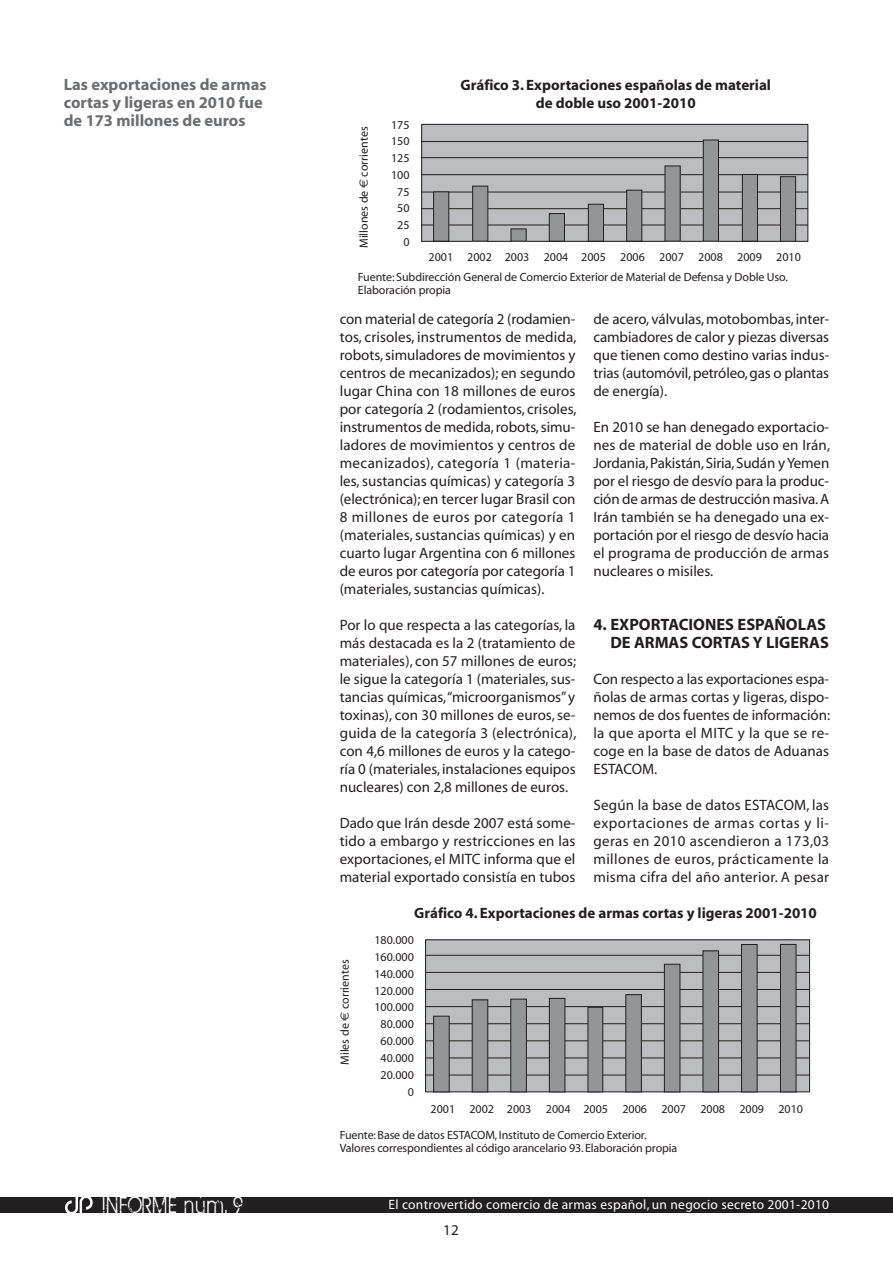
<style>
.page{position:relative;width:893px;height:1263px;background:#fff}
.page>*{position:absolute;margin:0;border:0;box-sizing:border-box;transform-origin:0 0}
.t1{font:25.2px "BIRTHOFAHERO";letter-spacing:.1em;color:#fff;scale:.83 1}
.t2{font:700 16.5px/18px "Myriad";color:#6c6d70}
.t3{font:700 16.5px "Myriad";color:#231f20}
.t4{font:15px/18px "Myriad";color:#231f20;text-align:justify}
.t5{font:700 15px/18px "Myriad";color:#231f20;text-align:center}
.t6{font:13.5px "Myriad";letter-spacing:.02em;color:#fff}
.t7{font:12px/16.8px "Myriad";color:#231f20}
.s1{font-family:"Euro Sans"}
</style>
<div class="page">
<div style="left:0;top:1197px;width:893px;height:16px;background:#231f20"></div>
<svg style="left:65px;top:1197px;width:28px;height:16px"></svg>
<div style="left:426px;top:940px;width:384px;height:152px;background:#bcbdc0"></div>
<div style="left:425px;top:939px;width:385px;height:153px;border:1px solid #231f20"></div>
<hr style="left:425px;top:955px;width:385px;height:1px;background:#231f20">
<hr style="left:425px;top:972px;width:385px;height:1px;background:#231f20">
<hr style="left:425px;top:989px;width:385px;height:1px;background:#231f20">
<hr style="left:425px;top:1006px;width:385px;height:1px;background:#231f20">
<hr style="left:425px;top:1023px;width:385px;height:1px;background:#231f20">
<hr style="left:425px;top:1040px;width:385px;height:1px;background:#231f20">
<hr style="left:425px;top:1057px;width:385px;height:1px;background:#231f20">
<hr style="left:425px;top:1075px;width:385px;height:1px;background:#231f20">
<div style="left:434px;top:1016px;width:15px;height:76px;background:#939598"></div>
<div style="left:433px;top:1016px;width:17px;height:76px;border:1px solid #231f20"></div>
<div style="left:472px;top:1000px;width:16px;height:92px;background:#939598"></div>
<div style="left:472px;top:999px;width:16px;height:93px;border:1px solid #231f20"></div>
<div style="left:511px;top:999px;width:15px;height:93px;background:#939598"></div>
<div style="left:510px;top:999px;width:17px;height:93px;border:1px solid #231f20"></div>
<div style="left:549px;top:998px;width:16px;height:94px;background:#939598"></div>
<div style="left:549px;top:998px;width:16px;height:94px;border:1px solid #231f20"></div>
<div style="left:588px;top:1007px;width:15px;height:85px;background:#939598"></div>
<div style="left:588px;top:1007px;width:15px;height:85px;border:1px solid #231f20"></div>
<div style="left:626px;top:995px;width:15px;height:97px;background:#939598"></div>
<div style="left:625px;top:994px;width:17px;height:98px;border:1px solid #231f20"></div>
<div style="left:664px;top:964px;width:16px;height:128px;background:#939598"></div>
<div style="left:664px;top:964px;width:16px;height:128px;border:1px solid #231f20"></div>
<div style="left:703px;top:951px;width:15px;height:141px;background:#939598"></div>
<div style="left:703px;top:950px;width:16px;height:142px;border:1px solid #231f20"></div>
<div style="left:741px;top:944px;width:16px;height:148px;background:#939598"></div>
<div style="left:741px;top:944px;width:16px;height:148px;border:1px solid #231f20"></div>
<div style="left:421px;top:124px;width:386px;height:118px;background:#bcbdc0"></div>
<hr style="left:421px;top:141px;width:387px;height:1px;background:#231f20">
<hr style="left:421px;top:157px;width:387px;height:1px;background:#231f20">
<hr style="left:421px;top:174px;width:387px;height:1px;background:#231f20">
<hr style="left:421px;top:192px;width:387px;height:1px;background:#231f20">
<hr style="left:421px;top:208px;width:387px;height:1px;background:#231f20">
<hr style="left:421px;top:225px;width:387px;height:1px;background:#231f20">
<div style="left:421px;top:124px;width:387px;height:118px;border:1px solid #231f20"></div>
<div style="left:434px;top:192px;width:15px;height:49px;background:#939598"></div>
<div style="left:433px;top:191px;width:16px;height:50px;border:1px solid #231f20"></div>
<div style="left:473px;top:186px;width:15px;height:55px;background:#939598"></div>
<div style="left:472px;top:186px;width:16px;height:55px;border:1px solid #231f20"></div>
<div style="left:511px;top:229px;width:15px;height:12px;background:#939598"></div>
<div style="left:549px;top:214px;width:15px;height:27px;background:#939598"></div>
<div style="left:549px;top:213px;width:16px;height:28px;border:1px solid #231f20"></div>
<div style="left:588px;top:204px;width:15px;height:37px;background:#939598"></div>
<div style="left:588px;top:204px;width:16px;height:37px;border:1px solid #231f20"></div>
<div style="left:627px;top:190px;width:15px;height:51px;background:#939598"></div>
<div style="left:626px;top:190px;width:16px;height:51px;border:1px solid #231f20"></div>
<div style="left:665px;top:166px;width:15px;height:75px;background:#939598"></div>
<div style="left:703px;top:140px;width:15px;height:101px;background:#939598"></div>
<div style="left:703px;top:140px;width:16px;height:101px;border:1px solid #231f20"></div>
<div style="left:742px;top:174px;width:15px;height:67px;background:#939598"></div>
<div style="left:742px;top:174px;width:16px;height:67px;border:1px solid #231f20"></div>
<div style="left:780px;top:177px;width:16px;height:64px;background:#939598"></div>
<div style="left:780px;top:176px;width:16px;height:66px;border:1px solid #231f20"></div>
<div style="left:780px;top:944px;width:16px;height:148px;background:#939598"></div>
<div style="left:780px;top:944px;width:16px;height:148px;border:1px solid #231f20"></div>
<p class="t2" style="left:64px;top:76px;width:204px">Las exportaciones de armas cortas y ligeras en 2010 fue de 173 millones de euros</p>
<p class="t7" style="left:356px;top:248px;width:123px;rotate:-90deg">Millones de <span class="s1">E</span> corrientes</p>
<p class="t7" style="left:391px;top:117px;width:20px;text-align:center">175<br>150<br>125<br>100<br>75<br>50<br>25</p>
<p class="t7" style="left:403px;top:234px;width:8px">0</p>
<p class="t5" style="left:460px;top:76px;width:312px">Gráfico 3. Exportaciones españolas de material de doble uso 2001-2010</p>
<p class="t7" style="left:429px;top:249px;width:374px">2001 2002 2003 2004 2005 2006 2007 2008 2009 2010</p>
<p class="t7" style="left:358px;top:271px;width:432px;line-height:13.5px">Fuente: Subdirección General de Comercio Exterior de Material de Defensa y Doble Uso.<br>Elaboración propia</p>
<p class="t4" style="left:340px;top:311px;width:238px">con material de categoría 2 (rodamien&shy;tos, crisoles, instrumentos de medida, robots, simuladores de movimientos y centros de mecanizados); en segundo lugar China con 18 millones de euros por categoría 2 (rodamientos, crisoles, instrumentos de medida, robots, simu&shy;ladores de movimientos y centros de mecanizados), categoría 1 (materia&shy;les, sustancias químicas) y categoría 3 (electrónica); en tercer lugar Brasil con 8 millones de euros por categoría 1 (materiales, sustancias químicas) y en cuarto lugar Argentina con 6 millones de euros por categoría por categoría 1 (materiales, sustancias químicas).</p>
<p class="t4" style="left:340px;top:617px;width:238px">Por lo que respecta a las categorías, la más destacada es la 2 (tratamiento de materiales), con 57 millones de euros; le sigue la categoría 1 (materiales, sus&shy;tancias químicas, “microorganismos” y toxinas), con 30 millones de euros, se&shy;guida de la categoría 3 (electrónica), con 4,6 millones de euros y la catego&shy;ría 0 (materiales, instalaciones equipos nucleares) con 2,8 millones de euros.</p>
<p class="t4" style="left:340px;top:815px;width:237px">Dado que Irán desde 2007 está some&shy;tido a embargo y restricciones en las exportaciones, el MITC informa que el material exportado consistía en tubos</p>
<p class="t4" style="left:593px;top:311px;width:237px">de acero, válvulas, motobombas, inter&shy;cambiadores de calor y piezas diversas que tienen como destino varias indus&shy;trias (automóvil, petróleo, gas o plantas de energía).</p>
<p class="t4" style="left:593px;top:419px;width:238px">En 2010 se han denegado exportacio&shy;nes de material de doble uso en Irán, Jordania, Pakistán, Siria, Sudán y Yemen por el riesgo de desvío para la produc&shy;ción de armas de destrucción masiva. A Irán también se ha denegado una ex&shy;portación por el riesgo de desvío hacia el programa de producción de armas nucleares o misiles.</p>
<p class="t3" style="left:593px;top:616px;width:47px">4. EXPORTACION</p>
<p class="t3" style="left:716px;top:616px;width:41px">ES ESPAÑOLAS</p>
<p class="t3" style="left:593px;top:634px;width:53px">D E ARMAS</p>
<p class="t3" style="left:692px;top:634px;width:11px">CORTAS</p>
<p class="t3" style="left:753px;top:634px;width:57px">Y LIGERAS</p>
<p class="t4" style="left:593px;top:671px;width:238px">Con respecto a las exportaciones espa&shy;ñolas de armas cortas y ligeras, dispo&shy;nemos de dos fuentes de información: la que aporta el MITC y la que se re&shy;coge en la base de datos de Aduanas ESTACOM.</p>
<p class="t4" style="left:593px;top:797px;width:237px">Según la base de datos ESTACOM, las exportaciones de armas cortas y li&shy;geras en 2010 ascendieron a 173,03 millones de euros, prácticamente la misma cifra del año anterior. A pesar</p>
<p class="t7" style="left:337px;top:1065px;width:107px;rotate:-90deg">Miles de <span class="s1">E</span> corrientes</p>
<p class="t5" style="left:414px;top:904px;width:404px">Gráfico 4. Exportaciones de armas cortas y ligeras 2001-2010</p>
<p class="t7" style="left:374px;top:932px;width:41px;text-align:right">180.000<br>160.000<br>140.000<br>120.000<br>100.000<br>80.000<br>60.000<br>40.000<br>20.000<br>0</p>
<p class="t7" style="left:340px;top:1096px;width:465px;line-height:26px;text-indent:91px">2001 2002 2003 2004 2005 2006 2007 2008 2009 2010<br>Fuente: Base de datos ESTACOM, Instituto de Comercio Exterior.</p>
<p class="t7" style="left:340px;top:1140px;width:339px">Valores correspondientes al código arancelario 93. Elaboración propia</p>
<h1 class="t1" style="left:102px;top:1191px;width:171px">INFORME núm. 9</h1>
<p class="t6" style="left:389px;top:1198px;width:442px">El controvertido comercio de armas español, un negocio secreto 2001-2010</p>
<p class="t4" style="left:443px;top:1222px;width:17px">12</p>
</div>
